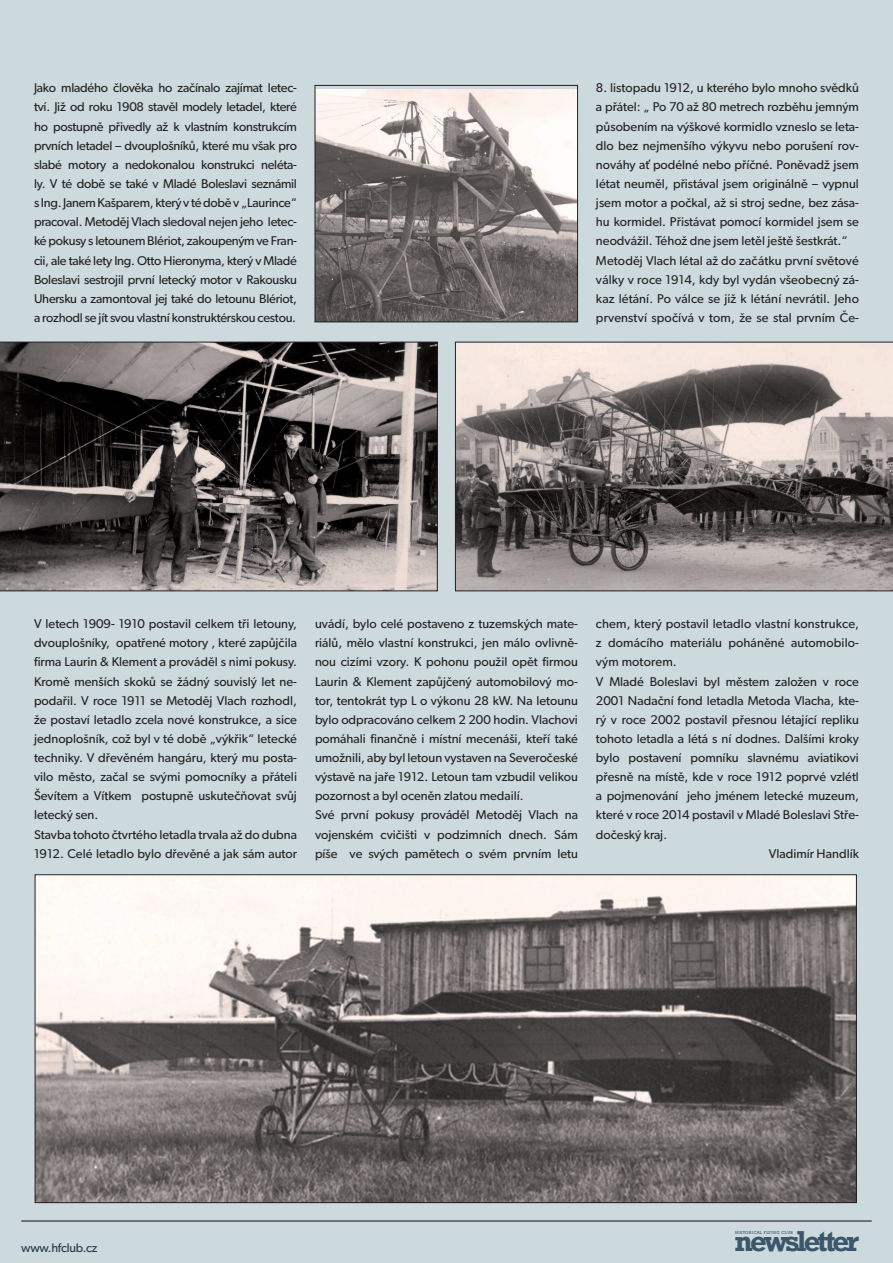
<style>
.page{position:relative;width:893px;height:1263px;background:#ccdade}
.page>*{position:absolute;margin:0;border:0;box-sizing:border-box;transform-origin:0 0}
.t1{font:700 27.15px "Rockwell Nova";letter-spacing:-.1em;color:#3b5769}
.t2{font:12.75px/19.2px "Gibson";color:#231f20;text-align:justify}
.t3{font:12.45px "Gibson";letter-spacing:-.02em;color:#213845}
.t4{font:4.2px "Rockwell Std";letter-spacing:.06em;color:#3b5769}
</style>
<div class="page">
<hr style="left:21px;top:1220px;width:851px;height:1px;background:#231f20">
<svg style="left:455px;top:342px;width:438px;height:249px;background:#8b8381"></svg>
<img style="left:317px;top:89px;width:259px;height:231px">
<div style="left:315px;top:85px;width:263px;height:237px;border:1px solid #231f20"></div>
<svg style="left:0;top:342px;width:438px;height:249px;background:#585251"></svg>
<img style="left:37px;top:876px;width:818px;height:325px">
<p class="t2" style="left:34px;top:78px;width:265px">Jako mladého člověka ho začínalo zajímat letec&shy;tví. Již od roku 1908 stavěl modely letadel, které ho postupně přivedly až k vlastním konstrukcím prvních letadel – dvouplošníků, které mu však pro slabé motory a nedokonalou konstrukci neléta&shy;ly. V té době se také v Mladé Boleslavi seznámil s Ing. Janem Kašparem, který v té době v „Laurince“ pracoval. Metoděj Vlach sledoval nejen jeho letec&shy;ké pokusy s letounem Blériot, zakoupeným ve Fran&shy;cii, ale také lety Ing. Otto Hieronyma, který v Mladé Boleslavi sestrojil první letecký motor v Rakousku Uhersku a zamontoval jej také do letounu Blériot, a rozhodl se jít svou vlastní konstruktérskou cestou.</p>
<p class="t2" style="left:596px;top:78px;width:264px">8. listopadu 1912, u kterého bylo mnoho svědků a přátel: „ Po 70 až 80 metrech rozběhu jemným působením na výškové kormidlo vzneslo se leta&shy;dlo bez nejmenšího výkyvu nebo porušení rov&shy;nováhy ať podélné nebo příčné. Poněvadž jsem létat neuměl, přistával jsem originálně – vypnul jsem motor a počkal, až si stroj sedne, bez zása&shy;hu kormidel. Přistávat pomocí kormidel jsem se neodvážil. Téhož dne jsem letěl ještě šestkrát.“</p>
<p class="t2" style="left:596px;top:250px;width:264px">Metoděj Vlach létal až do začátku první světové války v roce 1914, kdy byl vydán všeobecný zá&shy;kaz létání. Po válce se již k létání nevrátil. Jeho prvenství spočívá v tom, že se stal prvním Če-</p>
<p class="t2" style="left:34px;top:614px;width:264px">V letech 1909- 1910 postavil celkem tři letouny, dvouplošníky, opatřené motory , které zapůjčila firma Laurin &amp; Klement a prováděl s nimi pokusy.<br>Kromě menších skoků se žádný souvislý let ne&shy;podařil. V roce 1911 se Metoděj Vlach rozhodl, že postaví letadlo zcela nové konstrukce, a sice jednoplošník, což byl v té době „výkřik“ letecké techniky. V dřevěném hangáru, který mu posta&shy;vilo město, začal se svými pomocníky a přáteli Ševítem a Vítkem postupně uskutečňovat svůj letecký sen.</p>
<p class="t2" style="left:34px;top:824px;width:264px">Stavba tohoto čtvrtého letadla trvala až do dubna<br>1912. Celé letadlo bylo dřevěné a jak sám autor</p>
<p class="t2" style="left:315px;top:614px;width:264px">uvádí, bylo celé postaveno z tuzemských mate&shy;riálů, mělo vlastní konstrukci, jen málo ovlivně&shy;nou cizími vzory. K pohonu použil opět firmou Laurin &amp; Klement zapůjčený automobilový mo&shy;tor, tentokrát typ L o výkonu 28 kW. Na letounu bylo odpracováno celkem 2 200 hodin. Vlachovi pomáhali finančně i místní mecenáši, kteří také umožnili, aby byl letoun vystaven na Severočeské výstavě na jaře 1912. Letoun tam vzbudil velikou pozornost a byl oceněn zlatou medailí.</p>
<p class="t2" style="left:315px;top:805px;width:264px">Své první pokusy prováděl Metoděj Vlach na vojenském cvičišti v podzimních dnech. Sám píše ve svých pamětech o svém prvním letu</p>
<p class="t2" style="left:596px;top:614px;width:264px">chem, který postavil letadlo vlastní konstrukce, z domácího materiálu poháněné automobilo&shy;vým motorem.</p>
<p class="t2" style="left:596px;top:671px;width:264px">V Mladé Boleslavi byl městem založen v roce 2001 Nadační fond letadla Metoda Vlacha, kte&shy;rý v roce 2002 postavil přesnou létající repliku tohoto letadla a létá s ní dodnes. Dalšími kroky bylo postavení pomníku slavnému aviatikovi přesně na místě, kde v roce 1912 poprvé vzlétl a pojmenování jeho jménem letecké muzeum, které v roce 2014 postavil v Mladé Boleslavi Stře&shy;dočeský kraj.</p>
<p class="t2" style="left:769px;top:843px;width:92px">Vladimír Handlík</p>
<p class="t3" style="left:21px;top:1240px;width:78px">www.hfclub.cz</p>
<h1 class="t1" style="left:734px;top:1223px;width:126px">newsletter</h1>
<p class="t4" style="left:735px;top:1230px;width:59px">HISTORICAL FLYING CLUB</p>
</div>
